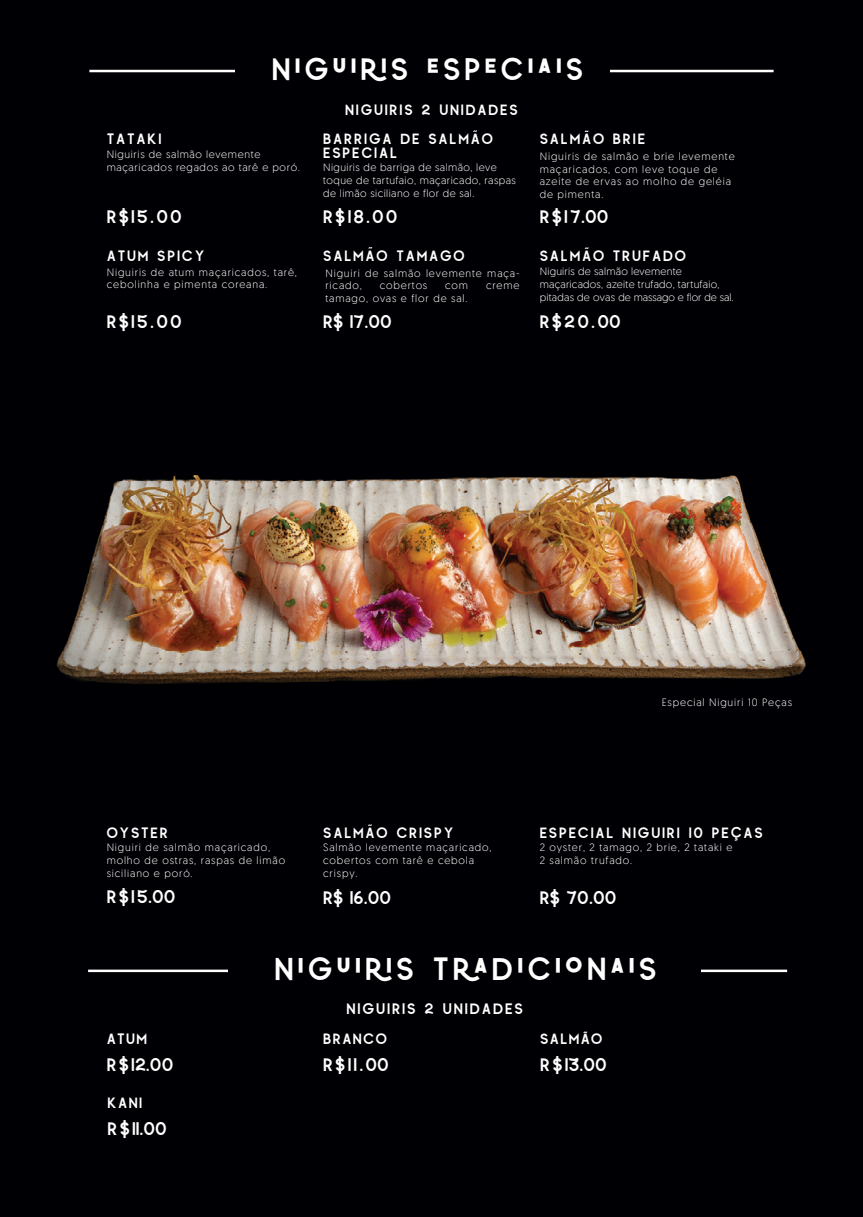
<style>
.page{position:relative;width:863px;height:1217px;background:#fff}
.page>*{position:absolute;margin:0;border:0;box-sizing:border-box;transform-origin:0 0}
.t1{font:46.75px "Quirk";letter-spacing:.08em;color:#fff}
.t2{font:45.75px "Quirk";letter-spacing:.08em;color:#fff}
.t3{font:26.62px "Quirk";color:#fff}
.t4{font:22.38px "Quirk";letter-spacing:.08em;color:#fff}
.t5{font:21.88px "Quirk";letter-spacing:.08em;color:#fff}
.t6{font:300 10.62px/12.8px "Geomanist";letter-spacing:.08em;color:#fff}
.t7{font:300 10.62px/12.8px "Geomanist";letter-spacing:.02em;color:#fff}
.t8{font:300 10.62px/12.8px "Geomanist";letter-spacing:.04em;color:#fff}
.t9{font:300 10.62px/12.8px "Geomanist";letter-spacing:.06em;color:#fff}
</style>
<div class="page">
<div style="left:0;top:0;width:862px;height:1216px;background:#000004"></div>
<img style="left:56px;top:475px;width:750px;height:351px">
<hr style="left:89px;top:70px;width:684px;height:2px;background:#fff">
<div style="left:235px;top:24px;width:374px;height:59px;background:#000004"></div>
<hr style="left:88px;top:969px;width:698px;height:3px;background:#fff">
<div style="left:228px;top:928px;width:472px;height:61px;background:#000004"></div>
<h2 class="t2" style="left:272px;top:46px;width:313px">Niguiris especiais</h2>
<h3 class="t5" style="left:345px;top:99px;width:174px">NIGUIRIS 2 UNIDADES</h3>
<h3 class="t5" style="left:107px;top:128px;width:56px">TATAKI</h3>
<p class="t9" style="left:107px;top:147px;width:195px">Niguiris de salmão levemente maçaricados regados ao tarê e poró.</p>
<h3 class="t5" style="left:323px;top:127px;width:171px">BARRIGA DE SALMAO</h3>
<h3 class="t5" style="left:323px;top:141px;width:75px">ESPECIAL</h3>
<p class="t8" style="left:323px;top:161px;width:194px">Niguiris de barriga de salmão, leve toque de tartufaio, maçaricado, raspas de limão siciliano e flor de sal.</p>
<h3 class="t5" style="left:539px;top:127px;width:107px">SALMAO BRIE</h3>
<p class="t6" style="left:539px;top:149px;width:196px">Niguiris de salmão e brie levemente maçaricados, com leve toque de azeite de ervas ao molho de geléia de pimenta.</p>
<h3 class="t3" style="left:107px;top:203px;width:77px">R$15.00</h3>
<h3 class="t3" style="left:323px;top:203px;width:76px">R$18.00</h3>
<h3 class="t3" style="left:539px;top:203px;width:70px">R$17.00</h3>
<h3 class="t5" style="left:107px;top:245px;width:99px">ATUM SPICY</h3>
<h3 class="t5" style="left:323px;top:244px;width:143px">sALMAO TAMAGO</h3>
<h3 class="t5" style="left:539px;top:244px;width:148px">SALMAO TRUFADO</h3>
<p class="t6" style="left:107px;top:265px;width:192px">Niguiris de atum maçaricados, tarê, cebolinha e pimenta coreana.</p>
<p class="t6" style="left:325px;top:266px;width:195px">Niguiri de salmão levemente maça&shy;ricado,</p>
<p class="t6" style="left:379px;top:279px;width:49px">cobertos</p>
<p class="t6" style="left:445px;top:279px;width:24px">com</p>
<p class="t6" style="left:485px;top:279px;width:35px">creme</p>
<p class="t6" style="left:325px;top:291px;width:144px">tamago, ovas e flor de sal.</p>
<p class="t7" style="left:539px;top:264px;width:195px">Niguiris de salmão levemente maçaricados, azeite trufado, tartufaio, pitadas de ovas de massago e flor de sal.</p>
<h3 class="t3" style="left:107px;top:308px;width:77px">R$15.00</h3>
<h3 class="t3" style="left:323px;top:308px;width:70px">R$ 17.00</h3>
<h3 class="t3" style="left:539px;top:308px;width:82px">R$20.00</h3>
<p class="t6" style="left:661px;top:695px;width:132px">Especial Niguiri 10 Peças</p>
<h3 class="t5" style="left:107px;top:821px;width:63px">OYSTER</h3>
<h3 class="t5" style="left:323px;top:821px;width:132px">sALMAO CRISPY</h3>
<h3 class="t5" style="left:539px;top:821px;width:224px">ESPECIAL NIGUIRI 10 PEÇAS</h3>
<p class="t6" style="left:107px;top:840px;width:180px">Niguiri de salmão maçaricado, molho de ostras, raspas de limão siciliano e poró.</p>
<p class="t6" style="left:323px;top:840px;width:170px">Salmão levemente maçaricado, cobertos com tarê e cebola crispy.</p>
<p class="t6" style="left:539px;top:840px;width:194px">2 oyster, 2 tamago, 2 brie, 2 tataki e<br>2 salmão trufado.</p>
<h3 class="t3" style="left:107px;top:883px;width:70px">R$15.00</h3>
<h3 class="t3" style="left:323px;top:884px;width:69px">R$ 16.00</h3>
<h3 class="t3" style="left:539px;top:884px;width:78px">R$ 70.00</h3>
<h3 class="t5" style="left:107px;top:1028px;width:42px">ATUM</h3>
<h3 class="t3" style="left:107px;top:1051px;width:68px">R$12.00</h3>
<h3 class="t5" style="left:107px;top:1091px;width:36px">KANI</h3>
<h3 class="t3" style="left:107px;top:1114px;width:61px">R$11.00</h3>
<h1 class="t1" style="left:274px;top:944px;width:383px">Niguiris Tradicionais</h1>
<h3 class="t4" style="left:346px;top:997px;width:178px">NIGUIRIS 2 UNIDADES</h3>
<h3 class="t5" style="left:323px;top:1028px;width:65px">BRANCO</h3>
<h3 class="t3" style="left:323px;top:1051px;width:67px">R$11.00</h3>
<h3 class="t5" style="left:540px;top:1028px;width:64px">SALMAO</h3>
<h3 class="t3" style="left:540px;top:1051px;width:68px">R$13.00</h3>
</div>
